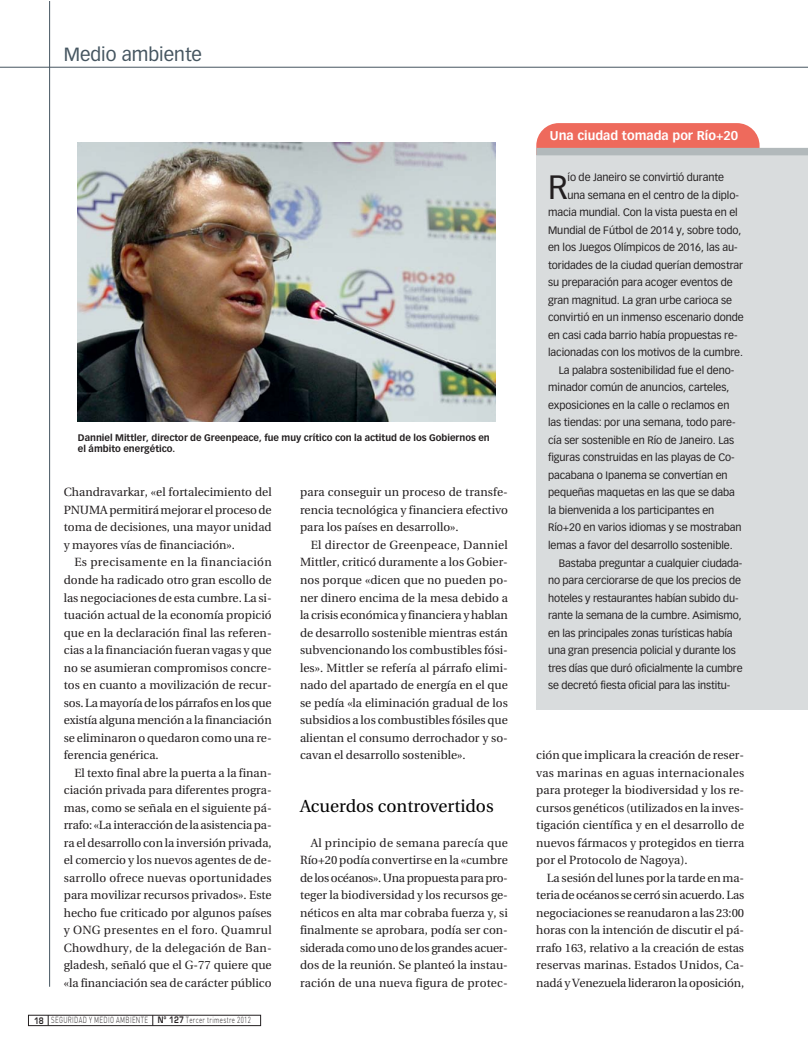
<style>
.page{position:relative;width:808px;height:1053px;background:#fff}
.page>*{position:absolute;margin:0;border:0;box-sizing:border-box;transform-origin:0 0}
.t1{font:33.12px "Vectora LT";color:#231f20}
.t2{font:18.75px "Vectora LT";color:#455560}
.t3{font:17.5px "Utopia";color:#000}
.t4{font:700 12.5px "Vectora LT";color:#fff}
.t5{font:11.88px/17.5px "Utopia";color:#231f20;text-align:justify}
.t6{font:10.62px "Vectora LT";letter-spacing:-.005em;color:#231f20}
.t7{font:700 9.38px/11.9px "Vectora LT";color:#231f20}
.t8{font:300 8.75px "DIN";letter-spacing:.05em;color:#231f20;scale:.7 1}
.s1{font-family:"Eurostile";font-weight:600}
</style>
<div class="page">
<hr style="left:0;top:67px;width:808px;height:1px;background:#455560">
<hr style="left:49px;top:1px;width:1px;height:985px;background:#455560">
<div style="left:28px;top:1014px;width:233px;height:11px;border:1px solid #231f20"></div>
<img style="left:78px;top:143px;width:417px;height:278px">
<div style="left:536px;top:123px;width:223px;height:63px;background:#ee6a5c;border-radius:22px"></div>
<div style="left:536px;top:155px;width:272px;height:555px;background:#d9dcdd"></div>
<div style="left:536px;top:148px;width:272px;height:7px;background:#b2b9bb"></div>
<h2 class="t2" style="left:64px;top:46px;width:140px">Medio ambiente</h2>
<p class="t7" style="left:78px;top:432px;width:413px">Danniel Mittler, director de Greenpeace, fue muy crítico con la actitud de los Gobiernos en el ámbito energético.</p>
<p class="t5" style="left:64px;top:484px;width:209px">Chandravarkar, «el fortalecimiento del PNUMA permitirá mejorar el proceso de toma de decisiones, una mayor unidad y mayores vías de financiación».</p>
<p class="t5" style="left:64px;top:554px;width:209px;text-indent:11px">Es precisamente en la financiación donde ha radicado otro gran escollo de las negociaciones de esta cumbre. La si&shy;tuación actual de la economía propició que en la declaración final las referen&shy;cias a la financiación fueran vagas y que no se asumieran compromisos concre&shy;tos en cuanto a movilización de recur&shy;sos. La mayoría de los párrafos en los que existía alguna mención a la financiación se eliminaron o quedaron como una re&shy;ferencia genérica.</p>
<p class="t5" style="left:64px;top:764px;width:209px;text-indent:11px">El texto final abre la puerta a la finan&shy;ciación privada para diferentes progra&shy;mas, como se señala en el siguiente pá&shy;rrafo: «La interacción de la asistencia pa&shy;ra el desarrollo con la inversión privada, el comercio y los nuevos agentes de de&shy;sarrollo ofrece nuevas oportunidades para movilizar recursos privados». Este hecho fue criticado por algunos países y ONG presentes en el foro. Quamrul Chowdhury, de la delegación de Ban&shy;gladesh, señaló que el G-77 quiere que «la financiación sea de carácter público</p>
<p class="t8" style="left:34px;top:1017px;width:311px"><span class="s1">18</span> SEGURIDAD Y MEDIO AMBIENTE <span class="s1">Nº 127</span> Tercer trimestre 2012</p>
<p class="t5" style="left:300px;top:484px;width:209px">para conseguir un proceso de transfe&shy;rencia tecnológica y financiera efectivo para los países en desarrollo».</p>
<p class="t5" style="left:300px;top:537px;width:209px;text-indent:11px">El director de Greenpeace, Danniel Mittler, criticó duramente a los Gobier&shy;nos porque «dicen que no pueden po&shy;ner dinero encima de la mesa debido a la crisis económica y financiera y hablan de desarrollo sostenible mientras están subvencionando los combustibles fósi&shy;les». Mittler se refería al párrafo elimi&shy;nado del apartado de energía en el que se pedía «la eliminación gradual de los subsidios a los combustibles fósiles que alientan el consumo derrochador y so&shy;cavan el desarrollo sostenible».</p>
<h3 class="t3" style="left:300px;top:798px;width:195px">Acuerdos controvertidos</h3>
<p class="t5" style="left:300px;top:834px;width:209px;text-indent:11px">Al principio de semana parecía que Río+20 podía convertirse en la «cumbre de los océanos». Una propuesta para pro&shy;teger la biodiversidad y los recursos ge&shy;néticos en alta mar cobraba fuerza y, si finalmente se aprobara, podía ser con&shy;siderada como uno de los grandes acuer&shy;dos de la reunión. Se planteó la instau&shy;ración de una nueva figura de protec-</p>
<p class="t4" style="left:550px;top:130px;width:190px">Una ciudad tomada por Río+20</p>
<h1 class="t1" style="left:548px;top:173px;width:21px">R</h1>
<p class="t6" style="left:567px;top:173px;width:158px">ío de Janeiro se convirtió durante</p>
<p class="t6" style="left:567px;top:190px;width:173px">una semana en el centro de la diplo-</p>
<p class="t6" style="left:548px;top:208px;width:191px">macia mundial. Con la vista puesta en el</p>
<p class="t6" style="left:548px;top:225px;width:195px">Mundial de Fútbol de 2014 y, sobre todo,</p>
<p class="t6" style="left:548px;top:243px;width:191px">en los Juegos Olímpicos de 2016, las au-</p>
<p class="t6" style="left:548px;top:260px;width:197px">toridades de la ciudad querían demostrar</p>
<p class="t6" style="left:548px;top:278px;width:186px">su preparación para acoger eventos de</p>
<p class="t6" style="left:548px;top:295px;width:185px">gran magnitud. La gran urbe carioca se</p>
<p class="t6" style="left:548px;top:313px;width:197px">convirtió en un inmenso escenario donde</p>
<p class="t6" style="left:548px;top:330px;width:191px">en casi cada barrio había propuestas re-</p>
<p class="t6" style="left:548px;top:348px;width:196px">lacionadas con los motivos de la cumbre.</p>
<p class="t6" style="left:559px;top:365px;width:177px">La palabra sostenibilidad fue el deno-</p>
<p class="t6" style="left:548px;top:383px;width:183px">minador común de anuncios, carteles,</p>
<p class="t6" style="left:548px;top:400px;width:183px">exposiciones en la calle o reclamos en</p>
<p class="t6" style="left:548px;top:418px;width:189px">las tiendas: por una semana, todo pare-</p>
<p class="t6" style="left:548px;top:435px;width:188px">cía ser sostenible en Río de Janeiro. Las</p>
<p class="t6" style="left:548px;top:453px;width:188px">figuras construidas en las playas de Co-</p>
<p class="t6" style="left:548px;top:470px;width:181px">pacabana o Ipanema se convertían en</p>
<p class="t6" style="left:548px;top:488px;width:188px">pequeñas maquetas en las que se daba</p>
<p class="t6" style="left:548px;top:505px;width:168px">la bienvenida a los participantes en</p>
<p class="t6" style="left:548px;top:523px;width:195px">Río+20 en varios idiomas y se mostraban</p>
<p class="t6" style="left:548px;top:540px;width:186px">lemas a favor del desarrollo sostenible.</p>
<p class="t6" style="left:559px;top:558px;width:185px">Bastaba preguntar a cualquier ciudada-</p>
<p class="t6" style="left:548px;top:575px;width:194px">no para cerciorarse de que los precios de</p>
<p class="t6" style="left:548px;top:593px;width:192px">hoteles y restaurantes habían subido du-</p>
<p class="t6" style="left:548px;top:610px;width:195px">rante la semana de la cumbre. Asimismo,</p>
<p class="t6" style="left:548px;top:628px;width:186px">en las principales zonas turísticas había</p>
<p class="t6" style="left:548px;top:645px;width:189px">una gran presencia policial y durante los</p>
<p class="t6" style="left:548px;top:663px;width:196px">tres días que duró oficialmente la cumbre</p>
<p class="t6" style="left:548px;top:680px;width:184px">se decretó fiesta oficial para las institu-</p>
<p class="t5" style="left:536px;top:747px;width:209px">ción que implicara la creación de reser&shy;vas marinas en aguas internacionales para proteger la biodiversidad y los re&shy;cursos genéticos (utilizados en la inves&shy;tigación científica y en el desarrollo de nuevos fármacos y protegidos en tierra por el Protocolo de Nagoya).</p>
<p class="t5" style="left:536px;top:869px;width:209px;text-indent:11px">La sesión del lunes por la tarde en ma&shy;teria de océanos se cerró sin acuerdo. Las negociaciones se reanudaron a las 23:00 horas con la intención de discutir el pá&shy;rrafo 163, relativo a la creación de estas reservas marinas. Estados Unidos, Ca&shy;nadá y Venezuela lideraron la oposición,</p>
</div>
